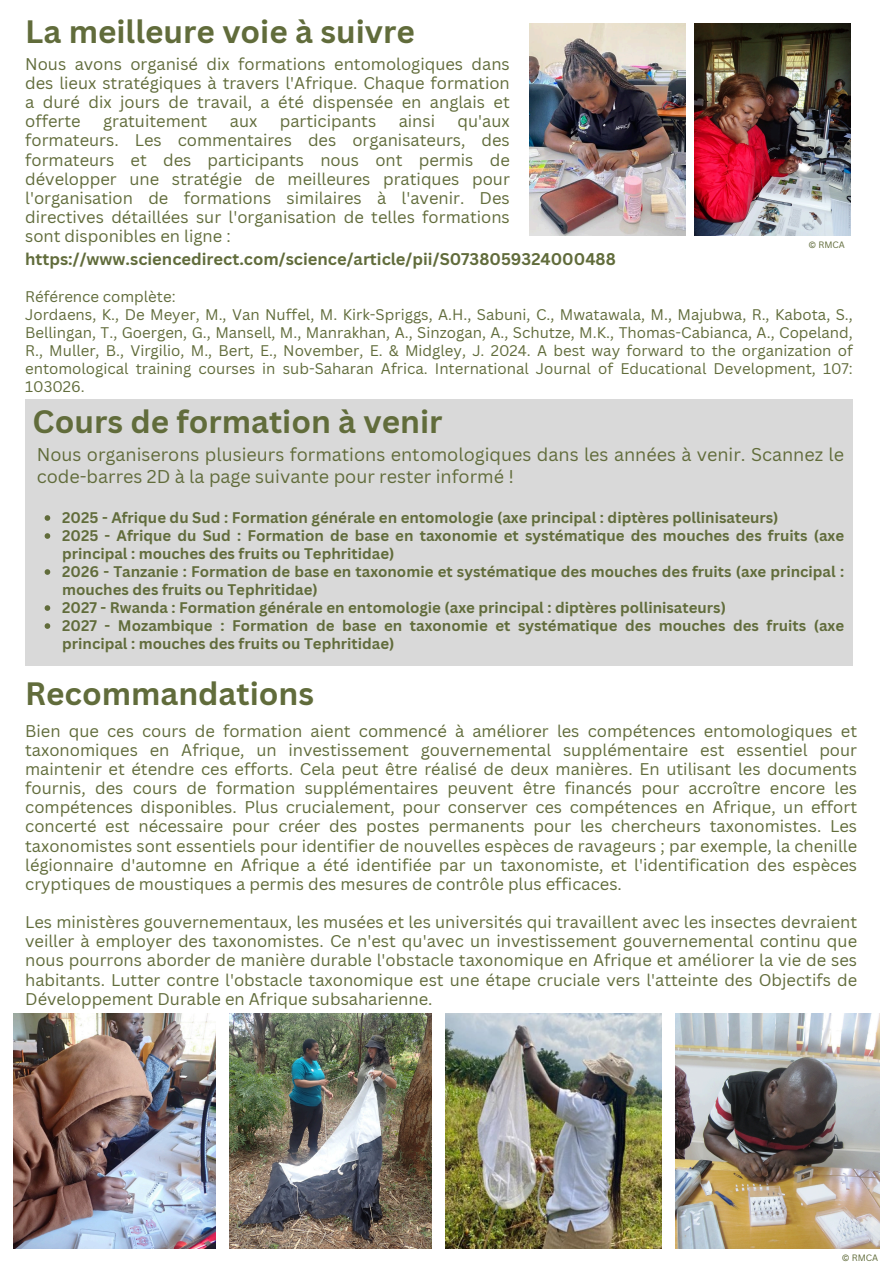
<style>
.page{position:relative;width:894px;height:1264px;background:#fff}
.page>*{position:absolute;margin:0;border:0;box-sizing:border-box;transform-origin:0 0}
.t1{font:700 31.5px "Canva Sans";color:#616c3b}
.t2{font:18px/21.3px "Canva Sans";color:#616c3b}
.t3{font:16.5px/19.2px "Canva Sans";color:#616c3b;text-align:justify}
.t4{font:700 16.5px "Canva Sans";color:#616c3b}
.t5{font:700 15px/18px "Canva Sans";color:#616c3b}
.t6{font:15px/18px "Canva Sans";color:#616c3b}
.t7{font:9px "Canva Sans";color:#616c3b}
</style>
<div class="page">
<img style="left:694px;top:23px;width:156px;height:213px">
<img style="left:530px;top:23px;width:155px;height:213px">
<img style="left:675px;top:1013px;width:204px;height:235px">
<img style="left:445px;top:1013px;width:216px;height:235px">
<img style="left:229px;top:1013px;width:202px;height:235px">
<img style="left:14px;top:1013px;width:201px;height:235px">
<div style="left:25px;top:399px;width:827px;height:267px;background:#d9d9d9"></div>
<svg style="left:45px;top:515px;width:5px;height:6px"></svg>
<svg style="left:45px;top:533px;width:5px;height:6px"></svg>
<svg style="left:45px;top:569px;width:5px;height:6px"></svg>
<svg style="left:45px;top:605px;width:5px;height:6px"></svg>
<svg style="left:45px;top:623px;width:5px;height:6px"></svg>
<h1 class="t1" style="left:25px;top:9px;width:391px">La meilleure voie à suivre</h1>
<h1 class="t3" style="left:25px;top:54px;width:486px">Nous avons organisé dix formations entomologiques dans des lieux stratégiques à travers l'Afrique. Chaque formation a duré dix jours de travail, a été dispensée en anglais et offerte</h1>
<h1 class="t3" style="left:103px;top:111px;width:106px">gratuitement</h1>
<h1 class="t3" style="left:230px;top:111px;width:29px">aux</h1>
<h1 class="t3" style="left:280px;top:111px;width:98px">participants</h1>
<h1 class="t3" style="left:398px;top:111px;width:38px">ainsi</h1>
<h1 class="t3" style="left:25px;top:111px;width:486px;text-indent:432px">qu'aux formateurs. Les commentaires des organisateurs, des formateurs et des participants nous ont permis de développer une stratégie de meilleures pratiques pour l'organisation de formations similaires à l'avenir. Des directives détaillées sur l'organisation de telles formations sont disponibles en ligne :</h1>
<h3 class="t7" style="left:808px;top:239px;width:38px">© RMCA</h3>
<h2 class="t4" style="left:25px;top:247px;width:592px">https://www.sciencedirect.com/science/article/pii/S0738059324000488</h2>
<h4 class="t6" style="left:25px;top:287px;width:829px">Référence complète:<br>Jordaens, K., De Meyer, M., Van Nuffel, M. Kirk-Spriggs, A.H., Sabuni, C., Mwatawala, M., Majubwa, R., Kabota, S., Bellingan, T., Goergen, G., Mansell, M., Manrakhan, A., Sinzogan, A., Schutze, M.K., Thomas-Cabianca, A., Copeland, R., Muller, B., Virgilio, M., Bert, E., November, E. &amp; Midgley, J. 2024. A best way forward to the organization of entomological training courses in sub-Saharan Africa. International Journal of Educational Development, 107:<br>103026.</h4>
<p class="t1" style="left:33px;top:399px;width:411px">Cours de formation à venir</p>
<p class="t2" style="left:37px;top:443px;width:808px">Nous organiserons plusieurs formations entomologiques dans les années à venir. Scannez le code-barres 2D à la page suivante pour rester informé !</p>
<h1 class="t5" style="left:62px;top:508px;width:717px">2025 - Afrique du Sud : Formation générale en entomologie (axe principal : diptères pollinisateurs)</h1>
<h3 class="t5" style="left:62px;top:526px;width:783px">2025 - Afrique du Sud : Formation de base en taxonomie et systématique des mouches des fruits (axe principal : mouches des fruits ou Tephritidae)</h3>
<h3 class="t5" style="left:62px;top:562px;width:783px">2026 - Tanzanie : Formation de base en taxonomie et systématique des mouches des fruits (axe principal : mouches des fruits ou Tephritidae)</h3>
<p class="t5" style="left:62px;top:598px;width:665px">2027 - Rwanda : Formation générale en entomologie (axe principal : diptères pollinisateurs)</p>
<p class="t5" style="left:62px;top:616px;width:783px">2027 - Mozambique : Formation de base en taxonomie et systématique des mouches des fruits (axe principal : mouches des fruits ou Tephritidae)</p>
<p class="t1" style="left:25px;top:671px;width:290px">Recommandations</p>
<p class="t3" style="left:25px;top:720px;width:833px">Bien que ces cours de formation aient commencé à améliorer les compétences entomologiques et taxonomiques en Afrique, un investissement gouvernemental supplémentaire est essentiel pour maintenir et étendre ces efforts. Cela peut être réalisé de deux manières. En utilisant les documents fournis, des cours de formation supplémentaires peuvent être financés pour accroître encore les compétences disponibles. Plus crucialement, pour conserver ces compétences en Afrique, un effort concerté est nécessaire pour créer des postes permanents pour les chercheurs taxonomistes. Les taxonomistes sont essentiels pour identifier de nouvelles espèces de ravageurs ; par exemple, la chenille légionnaire d'automne en Afrique a été identifiée par un taxonomiste, et l'identification des espèces cryptiques de moustiques a permis des mesures de contrôle plus efficaces.</p>
<p class="t3" style="left:25px;top:912px;width:833px">Les ministères gouvernementaux, les musées et les universités qui travaillent avec les insectes devraient veiller à employer des taxonomistes. Ce n'est qu'avec un investissement gouvernemental continu que nous pourrons aborder de manière durable l'obstacle taxonomique en Afrique et améliorer la vie de ses habitants. Lutter contre l'obstacle taxonomique est une étape cruciale vers l'atteinte des Objectifs de Développement Durable en Afrique subsaharienne.</p>
<p class="t7" style="left:841px;top:1251px;width:38px">© RMCA</p>
</div>
